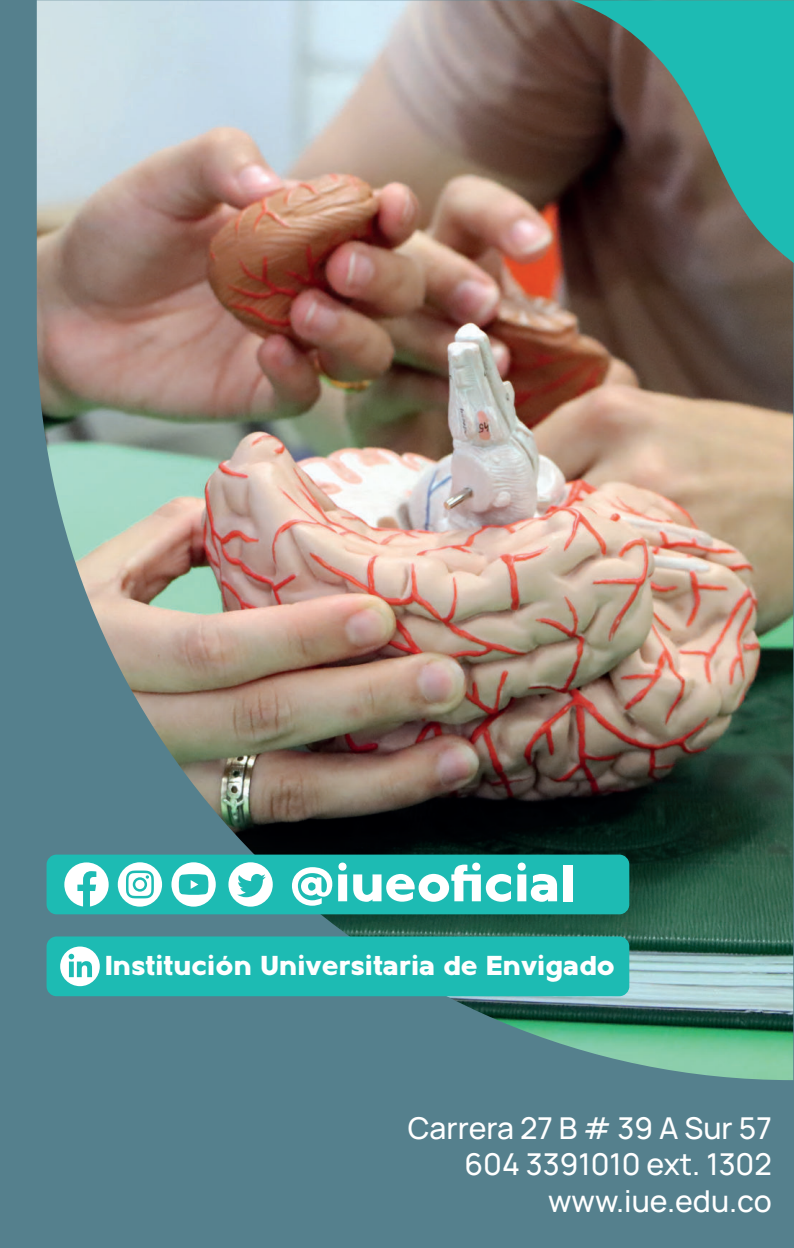
<style>
.page{position:relative;width:794px;height:1248px;background:#fff}
.page>*{position:absolute;margin:0;border:0;box-sizing:border-box;transform-origin:0 0}
.t1{font:800 54.6px "Metrisch";color:#fff}
.t2{font:500 30px/36px "Manrope";color:#fff;text-align:right}
.t3{font:800 28.6px "Metrisch";color:#fff}
</style>
<div class="page">
<div style="left:0;top:0;width:793px;height:1247px;background:#55808d"></div>
<img style="left:37px;top:0;width:756px;height:1080px">
<div style="left:47px;top:936px;width:582px;height:60px;background:#1dbbb3;border-radius:10px"></div>
<div style="left:47px;top:854px;width:582px;height:60px;background:#1dbbb3;border-radius:10px"></div>
<svg style="left:118px;top:862px;width:44px;height:44px"></svg>
<svg style="left:228px;top:862px;width:45px;height:44px"></svg>
<svg style="left:171px;top:862px;width:45px;height:44px"></svg>
<svg style="left:64px;top:862px;width:45px;height:44px"></svg>
<svg style="left:60px;top:946px;width:40px;height:40px"></svg>
<svg style="left:571px;top:0;width:223px;height:313px;background:#3e6961"></svg>
<h1 class="t1" style="left:289px;top:862px;width:288px">@iueoficial</h1>
<p class="t3" style="left:105px;top:954px;width:512px">Institución Universitaria de Envigado</p>
<p class="t2" style="left:408px;top:1110px;width:365px">Carrera 27 B # 39 A Sur 57<br>604 3391010 ext. 1302 www.iue.edu.co</p>
</div>
